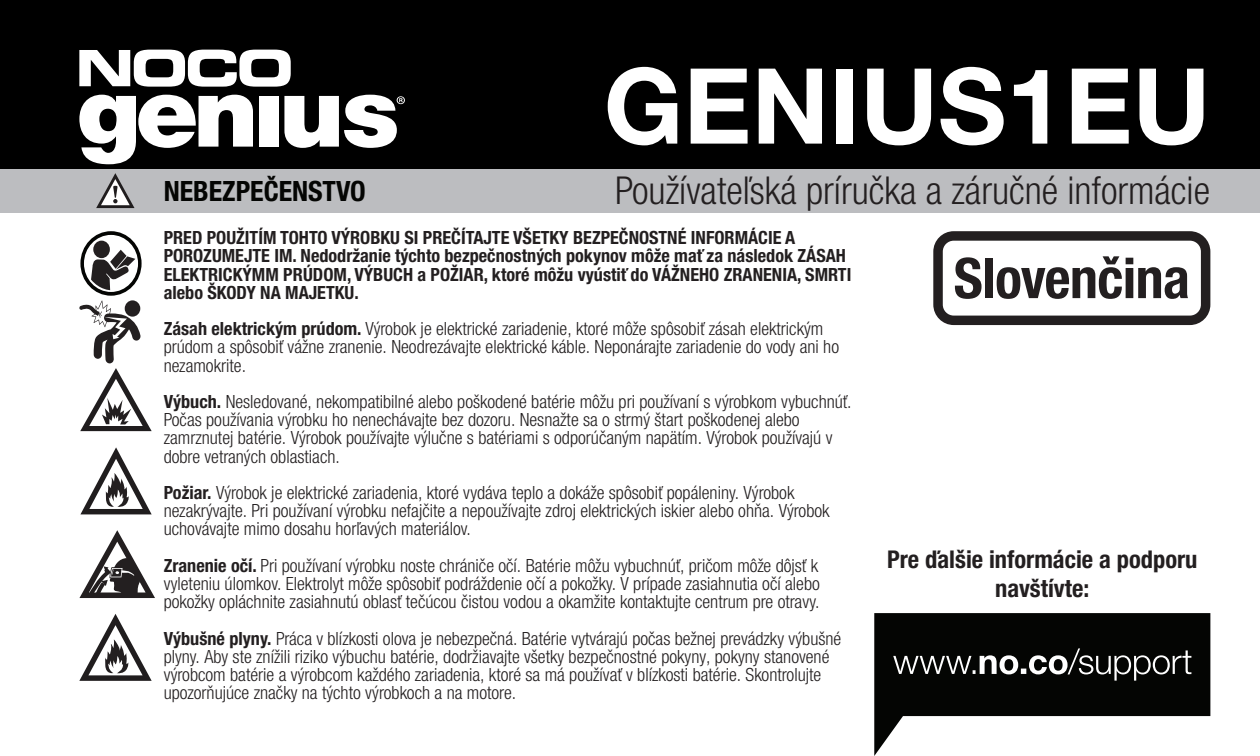
<style>
.page{position:relative;width:1260px;height:756px;background:#fff}
.page>*{position:absolute;margin:0;border:0;box-sizing:border-box;transform-origin:0 0}
.t1{font:700 105px "Helvetica Neue LT Std";color:#fff}
.t2{font:700 condensed 56px "Helvetica Neue LTW1 G";letter-spacing:-.01em;color:#231f20}
.t3{font:300 condensed 38.5px "Helvetica Neue LTW1 G";color:#231f20}
.t4{font:700 condensed 28px "Helvetica Neue LTW1 G";color:#040503}
.t5{font:700 condensed 24.5px/29.4px "Helvetica Neue LTW1 G";color:#231f20;text-align:center}
.t6{font:300 condensed 18.2px/18.2px "Helvetica Neue LTW1 G";color:#231f20}
.t7{font:700 condensed 18.2px/18.2px "Helvetica Neue LTW1 G";color:#231f20}
.s1{font-weight:700}
</style>
<div class="page">
<div style="left:0;top:168px;width:1260px;height:45px;background:#bcbdc0"></div>
<div style="left:0;top:0;width:1260px;height:168px;background:#000"></div>
<svg style="left:80px;top:231px;width:62px;height:65px"></svg>
<div style="left:84px;top:235px;width:54px;height:57px;background:#fff;border-radius:50%"></div>
<div style="left:93px;top:241px;width:17px;height:17px;background:#231f20;border-radius:50%"></div>
<svg style="left:91px;top:250px;width:44px;height:40px"></svg>
<svg style="left:96px;top:173px;width:39px;height:35px"></svg>
<svg style="left:79px;top:301px;width:73px;height:130px"></svg>
<svg style="left:80px;top:447px;width:72px;height:67px"></svg>
<svg style="left:79px;top:614px;width:73px;height:67px"></svg>
<svg style="left:79px;top:530px;width:76px;height:68px"></svg>
<svg style="left:874px;top:613px;width:336px;height:143px;fill:#040503"></svg>
<svg style="left:893px;top:648px;width:298px;height:33px;background:#363735"></svg>
<svg style="left:79px;top:95px;width:174px;height:69px"></svg>
<div style="left:259px;top:96px;width:20px;height:51px;background:#fff"></div>
<svg style="left:79px;top:50px;width:212px;height:37px"></svg>
<svg style="left:284px;top:95px;width:121px;height:53px"></svg>
<svg style="left:933px;top:231px;width:277px;height:94px"></svg>
<p class="t1" style="left:604px;top:41px;width:608px">GENIUS1EU</p>
<p class="t4" style="left:164px;top:174px;width:204px">NEBEZPEČENSTVO</p>
<p class="t3" style="left:615px;top:168px;width:597px">Používateľská príručka a záručné informácie</p>
<p class="t7" style="left:164px;top:229px;width:689px">PRED POUŽITÍM TOHTO VÝROBKU SI PREČÍTAJTE VŠETKY BEZPEČNOSTNÉ INFORMÁCIE A POROZUMEJTE IM. Nedodržanie týchto bezpečnostných pokynov môže mať za následok ZÁSAH ELEKTRICKÝMM PRÚDOM, VÝBUCH a POŽIAR, ktoré môžu vyústiť do VÁŽNEHO ZRANENIA, SMRTI alebo ŠKODY NA MAJETKU.</p>
<p class="t6" style="left:164px;top:320px;width:677px"><span class="s1">Zásah elektrickým prúdom.</span> Výrobok je elektrické zariadenie, ktoré môže spôsobiť zásah elektrickým prúdom a spôsobiť vážne zranenie. Neodrezávajte elektrické káble. Neponárajte zariadenie do vody ani ho nezamokrite.</p>
<p class="t6" style="left:164px;top:393px;width:689px"><span class="s1">Výbuch.</span> Nesledované, nekompatibilné alebo poškodené batérie môžu pri používaní s výrobkom vybuchnúť.<br>Počas používania výrobku ho nenechávajte bez dozoru. Nesnažte sa o strmý štart poškodenej alebo zamrznutej batérie. Výrobok používajte výlučne s batériami s odporúčaným napätím. Výrobok používajú v dobre vetraných oblastiach.</p>
<p class="t6" style="left:164px;top:484px;width:667px"><span class="s1">Požiar.</span> Výrobok je elektrické zariadenia, ktoré vydáva teplo a dokáže spôsobiť popáleniny. Výrobok nezakrývajte. Pri používaní výrobku nefajčite a nepoužívajte zdroj elektrických iskier alebo ohňa. Výrobok uchovávajte mimo dosahu horľavých materiálov.</p>
<p class="t6" style="left:164px;top:556px;width:658px;text-align:justify"><span class="s1">Zranenie očí.</span> Pri používaní výrobku noste chrániče očí. Batérie môžu vybuchnúť, pričom môže dôjsť k vyleteniu úlomkov. Elektrolyt môže spôsobiť podráždenie očí a pokožky. V prípade zasiahnutia očí alebo pokožky opláchnite zasiahnutú oblasť tečúcou čistou vodou a okamžite kontaktujte centrum pre otravy.</p>
<p class="t6" style="left:164px;top:629px;width:679px"><span class="s1">Výbušné plyny.</span> Práca v blízkosti olova je nebezpečná. Batérie vytvárajú počas bežnej prevádzky výbušné plyny. Aby ste znížili riziko výbuchu batérie, dodržiavajte všetky bezpečnostné pokyny, pokyny stanovené výrobcom batérie a výrobcom každého zariadenia, ktoré sa má používať v blízkosti batérie. Skontrolujte upozorňujúce značky na týchto výrobkoch a na motore.</p>
<p class="t2" style="left:954px;top:245px;width:238px">Slovenčina</p>
<p class="t5" style="left:887px;top:544px;width:312px">Pre ďalšie informácie a podporu navštívte:</p>
</div>
